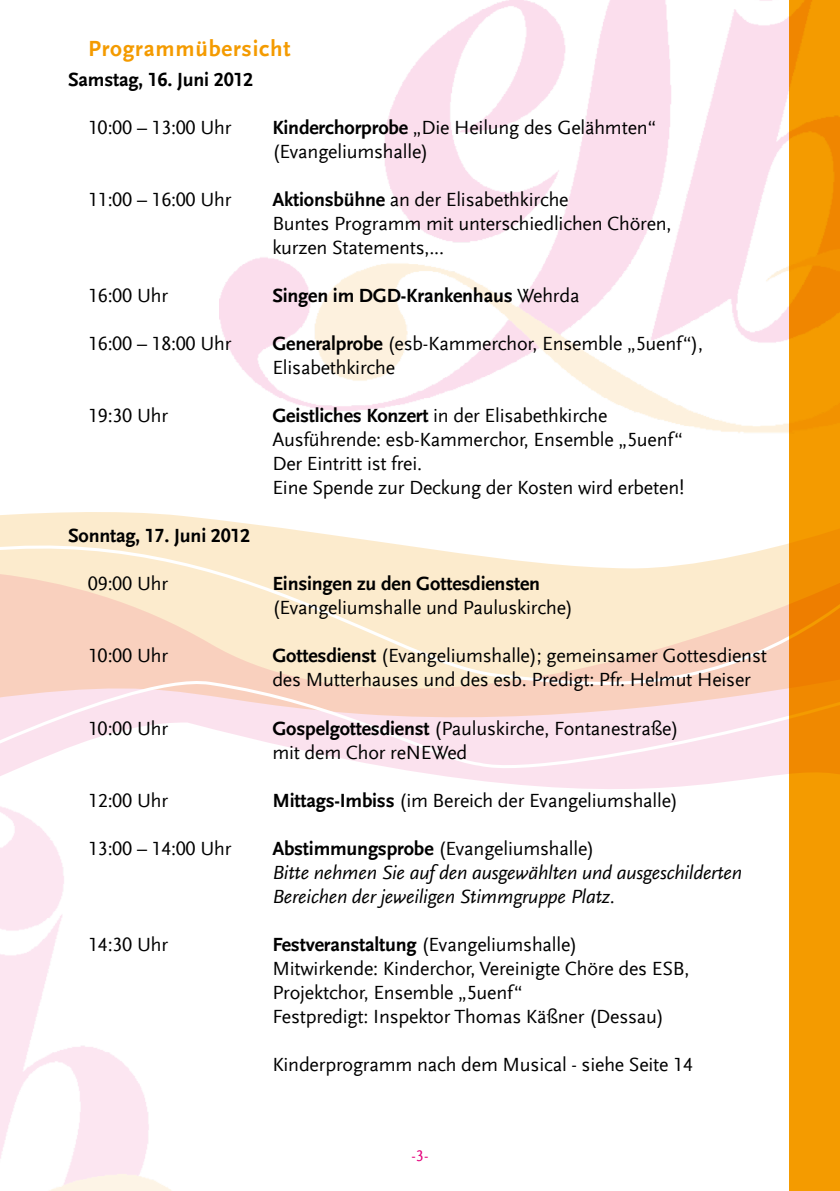
<style>
.page{position:relative;width:840px;height:1191px;background:#fff}
.page>*{position:absolute;margin:0;border:0;box-sizing:border-box;transform-origin:0 0}
.t1{font:700 23px "Scala Sans Offc";letter-spacing:.035em;color:#f49b00}
.t2{font:20px/24px "Scala Sans Offc";letter-spacing:-.01em;color:#000}
.t3{font:italic 20px/24px "Scala Sans Offc";letter-spacing:-.01em;color:#000}
.t4{font:700 20px "Scala Sans Offc";letter-spacing:-.01em;color:#000}
.t5{font:16px "Scala Sans Offc";color:#e4007c}
.s1{font-weight:700}
.s2{font-weight:400}
.s3{font-weight:700;font-style:normal}
.s4{font-style:normal}
</style>
<div class="page">
<img style="left:220px;top:0;width:568px;height:391px">
<img style="left:0;top:837px;width:172px;height:354px">
<svg style="left:268px;top:391px;width:520px;height:42px"></svg>
<svg style="left:0;top:512px;width:788px;height:301px"></svg>
<svg style="left:788px;top:0;width:51px;height:1191px;background:#f39a0e"></svg>
<p class="t1" style="left:88px;top:36px;width:204px">Programmübersicht</p>
<p class="t4" style="left:68px;top:69px;width:186px">Samstag, 16. Juni 2012</p>
<p class="t2" style="left:88px;top:116px;width:145px">10:00 – 13:00 Uhr</p>
<p class="t2" style="left:272px;top:116px;width:385px"><span class="s1">Kinderchorprobe</span> „Die Heilung des Gelähmten“ (Evangeliumshalle)</p>
<p class="t2" style="left:88px;top:188px;width:145px">11:00 – 16:00 Uhr</p>
<p class="t2" style="left:272px;top:188px;width:400px"><span class="s1">Aktionsbühne</span> an der Elisabethkirche<br>Buntes Programm mit unterschiedlichen Chören, kurzen Statements,...</p>
<p class="t2" style="left:88px;top:284px;width:81px">16:00 Uhr</p>
<p class="t4" style="left:272px;top:285px;width:308px">Singen im DGD-Krankenhaus <span class="s2">Wehrda</span></p>
<p class="t2" style="left:88px;top:332px;width:145px">16:00 – 18:00 Uhr</p>
<p class="t2" style="left:272px;top:332px;width:432px"><span class="s1">Generalprobe</span> (esb-Kammerchor, Ensemble „5uenf“),<br>Elisabethkirche</p>
<p class="t2" style="left:88px;top:404px;width:81px">19:30 Uhr</p>
<p class="t2" style="left:272px;top:404px;width:413px"><span class="s1">Geistliches Konzert</span> in der Elisabethkirche Ausführende: esb-Kammerchor, Ensemble „5uenf“ Der Eintritt ist frei.<br>Eine Spende zur Deckung der Kosten wird erbeten!</p>
<p class="t4" style="left:68px;top:525px;width:184px">Sonntag, 17. Juni 2012</p>
<p class="t2" style="left:88px;top:572px;width:81px">09:00 Uhr</p>
<p class="t4" style="left:272px;top:573px;width:269px">Einsingen zu den Gottesdiensten</p>
<p class="t2" style="left:272px;top:596px;width:302px">(Evangeliumshalle und Pauluskirche)</p>
<p class="t2" style="left:88px;top:644px;width:81px">10:00 Uhr</p>
<p class="t2" style="left:272px;top:644px;width:496px"><span class="s1">Gottesdienst</span> (Evangeliumshalle); gemeinsamer Gottesdienst des Mutterhauses und des esb. Predigt: Pfr. Helmut Heiser</p>
<p class="t2" style="left:88px;top:716px;width:81px">10:00 Uhr</p>
<p class="t2" style="left:272px;top:716px;width:407px"><span class="s1">Gospelgottesdienst</span> (Pauluskirche, Fontanestraße) mit dem Chor reNEWed</p>
<p class="t2" style="left:88px;top:788px;width:81px">12:00 Uhr</p>
<p class="t2" style="left:272px;top:788px;width:407px"><span class="s1">Mittags-Imbiss</span> (im Bereich der Evangeliumshalle)</p>
<p class="t2" style="left:88px;top:836px;width:145px">13:00 – 14:00 Uhr</p>
<p class="t3" style="left:272px;top:836px;width:471px"><span class="s3">Abstimmungsprobe</span> <span class="s4">(Evangeliumshalle)<br></span>Bitte nehmen Sie auf den ausgewählten und ausgeschilderten<br>Bereichen der jeweiligen Stimmgruppe Platz.</p>
<p class="t2" style="left:88px;top:932px;width:81px">14:30 Uhr</p>
<p class="t2" style="left:272px;top:932px;width:418px"><span class="s1">Festveranstaltung</span> (Evangeliumshalle)<br>Mitwirkende: Kinderchor, Vereinigte Chöre des ESB, Projektchor, Ensemble „5uenf“<br>Festpredigt: Inspektor Thomas Käßner (Dessau)</p>
<p class="t2" style="left:272px;top:1052px;width:422px">Kinderprogramm nach dem Musical - siehe Seite 14</p>
<p class="t5" style="left:411px;top:1146px;width:18px">-3-</p>
</div>
